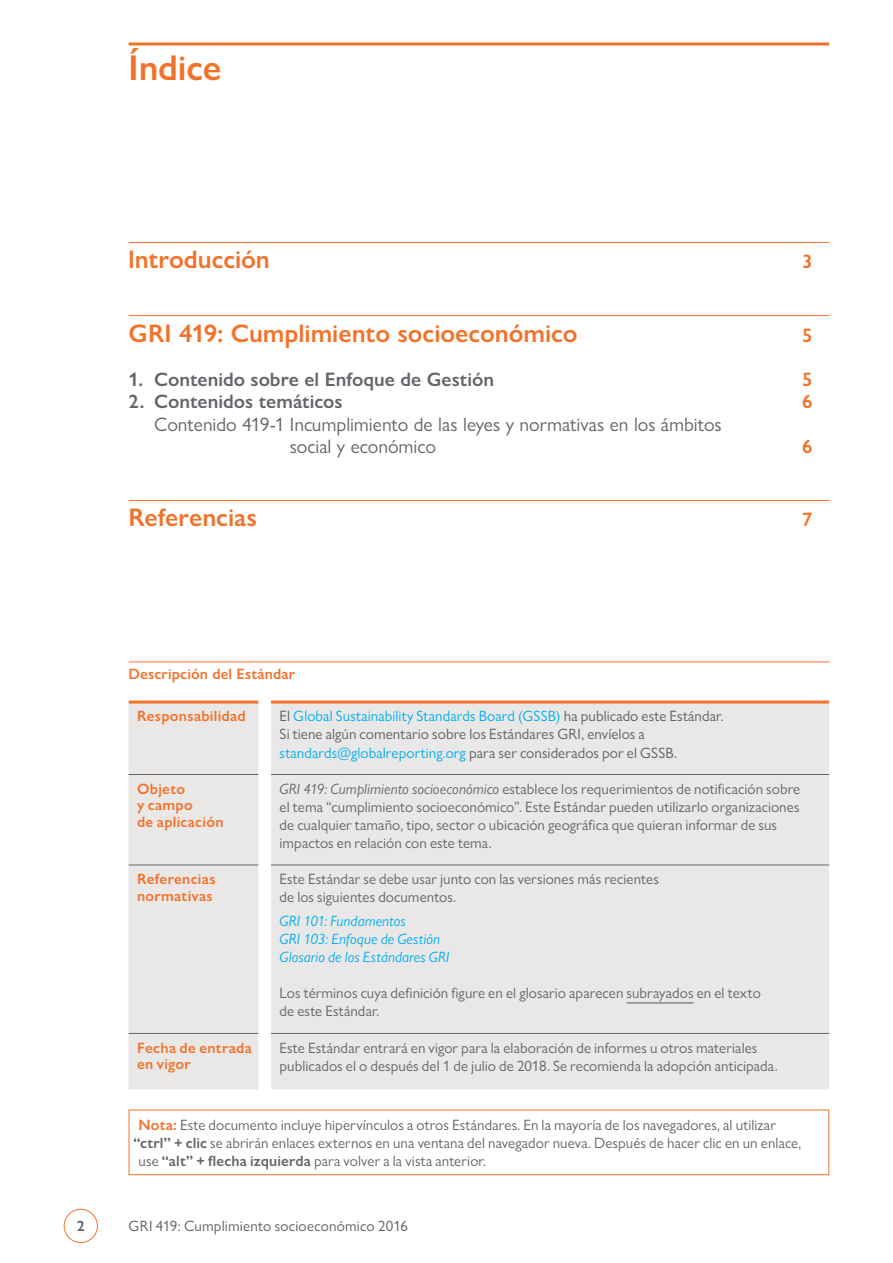
<style>
.page{position:relative;width:893px;height:1263px;background:#fff}
.page>*{position:absolute;margin:0;border:0;box-sizing:border-box;transform-origin:0 0}
.Contents_Header{font:600 36px "Gill Sans Nova";letter-spacing:-.005em;color:#f3722a}
.Contents_Sub_Header{font:600 25.5px "Gill Sans Nova";color:#f3722a}
.Contents_Titles_Regu{font:19.5px/22.5px "Gill Sans Nova";color:#63656a}
.Contents_Titles{font:600 19.5px "Gill Sans Nova";color:#63656a}
.Contents_Sub_Header-2{font:600 19.5px "Gill Sans Nova";color:#f3722a}
.Contents_Titles-2{font:600 19.5px "Gill Sans Nova";color:#f3722a}
.Contents_Titles_Regu-2{font:600 19.5px "Gill Sans Nova";color:#f3722a}
.Regular{font:15px/18px "Gill Sans Nova";letter-spacing:.005em;color:#63656a}
.Regular-2{font:15px/18px "Gill Sans Nova";letter-spacing:.005em;color:#5c6065}
.Contents_Table_Title{font:600 15px/16.5px "Gill Sans Nova";letter-spacing:.02em;color:#f3722a}
.Regular-3{font:italic 15px "Gill Sans Nova";letter-spacing:.005em;color:#00aeef}
.Sub_Header{font:600 15px "Gill Sans Nova";letter-spacing:.01em;color:#f3722a}
.t1{font:600 15px "Gill Sans Nova";color:#5c6065}
.s1{color:#00aeef}
.s2{font-style:italic}
.s3{font-weight:600;color:#f3722a}
.s4{font-weight:600}
</style>
<div class="page">
<div style="left:64px;top:1209px;width:34px;height:34px;border:1px solid #f3722a;border-radius:50%"></div>
<hr style="left:129px;top:43px;width:700px;height:3px;background:#f3722a">
<hr style="left:129px;top:242px;width:700px;height:1px;background:#f3722a">
<hr style="left:129px;top:315px;width:700px;height:1px;background:#f3722a">
<hr style="left:129px;top:500px;width:700px;height:1px;background:#f3722a">
<div style="left:129px;top:702px;width:700px;height:387px;background:#eae8e7"></div>
<hr style="left:129px;top:774px;width:129px;height:1px;background:#63656a">
<hr style="left:271px;top:774px;width:558px;height:1px;background:#63656a">
<hr style="left:271px;top:864px;width:558px;height:1px;background:#63656a">
<hr style="left:129px;top:1033px;width:129px;height:1px;background:#63656a">
<hr style="left:271px;top:1033px;width:558px;height:1px;background:#63656a">
<hr style="left:129px;top:864px;width:129px;height:1px;background:#63656a">
<hr style="left:129px;top:700px;width:129px;height:3px;background:#f3722a">
<hr style="left:271px;top:700px;width:558px;height:3px;background:#f3722a">
<hr style="left:627px;top:1002px;width:67px;height:1px;background:#63656a">
<hr style="left:129px;top:661px;width:700px;height:1px;background:#f3722a">
<div style="left:129px;top:1110px;width:700px;height:65px;border:1px solid #f3722a"></div>
<p class="Contents_Header" style="left:129px;top:45px;width:94px">Índice</p>
<p class="Contents_Sub_Header" style="left:129px;top:244px;width:143px">lntroducción</p>
<p class="Contents_Sub_Header-2" style="left:802px;top:250px;width:12px">3</p>
<p class="Contents_Sub_Header" style="left:129px;top:317px;width:450px">GRI 419: Cumplimiento socioeconómico</p>
<p class="Contents_Sub_Header-2" style="left:802px;top:323px;width:12px">5</p>
<p class="Contents_Titles" style="left:129px;top:367px;width:367px">1. Contenido sobre el Enfoque de Gestión</p>
<p class="Contents_Titles-2" style="left:802px;top:367px;width:12px">5</p>
<p class="Contents_Titles" style="left:129px;top:389px;width:216px">2. Contenidos temáticos</p>
<p class="Contents_Titles-2" style="left:802px;top:389px;width:12px">6</p>
<p class="Contents_Titles_Regu" style="left:290px;top:413px;width:433px;text-indent:-136px">Contenido 419-1 Incumplimiento de las leyes y normativas en los ámbitos social y económico</p>
<p class="Contents_Titles_Regu-2" style="left:802px;top:434px;width:12px">6</p>
<p class="Contents_Sub_Header" style="left:129px;top:502px;width:130px">Referencias</p>
<p class="Contents_Sub_Header-2" style="left:802px;top:508px;width:12px">7</p>
<p class="Sub_Header" style="left:129px;top:665px;width:168px">Descripción del Estándar</p>
<p class="Contents_Table_Title" style="left:137px;top:708px;width:110px">Responsabilidad</p>
<p class="Regular-2" style="left:280px;top:707px;width:446px">El <span class="s1">Global Sustainability Standards Board (GSSB)</span> ha publicado este Estándar.<br>Si tiene algún comentario sobre los Estándares GRI, envíelos a <span class="s1">standards@globalreporting.org</span> para ser considerados por el GSSB.</p>
<p class="Contents_Table_Title" style="left:137px;top:780px;width:88px">Objeto<br>y campo<br>de aplicación</p>
<p class="Regular" style="left:280px;top:780px;width:522px"><span class="s2">GRI 419: Cumplimiento socioeconómico</span> establece los requerimientos de notificación sobre el tema “cumplimiento socioeconómico”. Este Estándar pueden utilizarlo organizaciones de cualquier tamaño, tipo, sector o ubicación geográfica que quieran informar de sus impactos en relación con este tema.</p>
<p class="Contents_Table_Title" style="left:137px;top:871px;width:80px">Referencias normativas</p>
<p class="Regular" style="left:280px;top:870px;width:381px">Este Estándar se debe usar junto con las versiones más recientes de los siguientes documentos.</p>
<p class="Regular-3" style="left:280px;top:912px;width:128px">GRI 101: Fundamentos</p>
<p class="Regular-3" style="left:280px;top:930px;width:162px">GRI 103: Enfoque de Gestión</p>
<p class="Regular-3" style="left:280px;top:948px;width:171px">Glosario de los Estándares GRI</p>
<p class="Regular" style="left:280px;top:984px;width:483px">Los términos cuya definición figure en el glosario aparecen subrayados en el texto de este Estándar.</p>
<p class="Contents_Table_Title" style="left:137px;top:1039px;width:116px">Fecha de entrada en vigor</p>
<p class="Regular" style="left:280px;top:1038px;width:499px">Este Estándar entrará en vigor para la elaboración de informes u otros materiales publicados el o después del 1 de julio de 2018. Se recomienda la adopción anticipada.</p>
<p class="Regular" style="left:139px;top:1115px;width:639px"><span class="s3">Nota:</span> Este documento incluye hipervínculos a otros Estándares. En la mayoría de los navegadores, al utilizar</p>
<p class="Regular" style="left:133px;top:1133px;width:670px"><span class="s4">“ctrl” + clic</span> se abrirán enlaces externos en una ventana del navegador nueva. Después de hacer clic en un enlace,</p>
<p class="Regular" style="left:139px;top:1151px;width:349px">use <span class="s4">“alt” + flecha izquierda</span> para volver a la vista anterior.</p>
<p class="t1" style="left:77px;top:1217px;width:9px">2</p>
<p class="Regular-2" style="left:129px;top:1217px;width:281px">GRI 419: Cumplimiento socioeconómico 2016</p>
</div>
